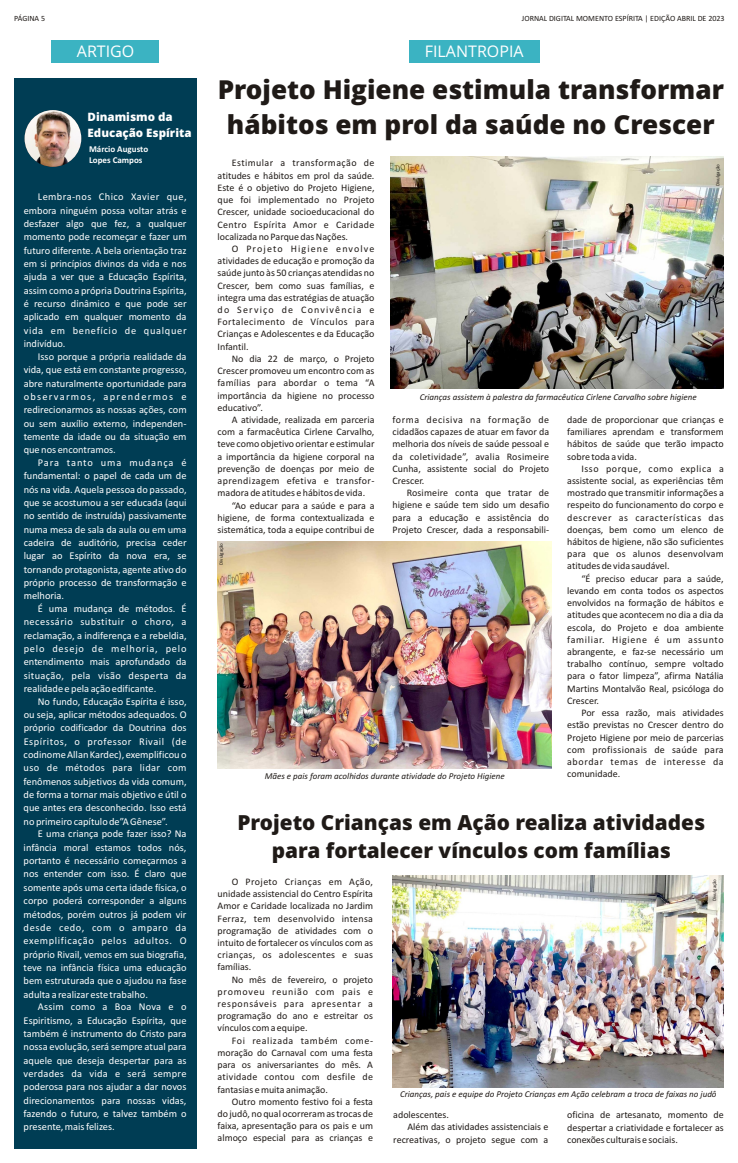
<style>
.page{position:relative;width:738px;height:1163px;background:#fff}
.page>*{position:absolute;margin:0;border:0;box-sizing:border-box;transform-origin:0 0}
.t1{font:800 26.1px/35.6px "Open Sans";color:#1f1a17;text-align:center}
.t2{font:800 20.8px/28.3px "Open Sans";color:#1f1a17;text-align:center}
.t3{font:16px "Open Sans";color:#fff}
.t4{font:800 11.5px/15.7px "Open Sans";color:#fff}
.t5{font:10.4px/13.3px "Calibri";color:#fff;text-align:justify}
.t6{font:10px/12.2px "Calibri";color:#1f1a17;text-align:justify}
.t7{font:10px "Calibri";letter-spacing:.04em;color:#1f1a17}
.t8{font:italic 9px "Calibri";color:#1f1a17}
.t9{font:700 9px/11px "Calibri";color:#fff}
.t10{font:8px "Calibri";color:#1f1a17}
.t11{font:5px "Calibri";color:#1f1a17}
</style>
<div class="page">
<div style="left:14px;top:78px;width:182px;height:1070px;background:#003d54"></div>
<div style="left:408px;top:40px;width:131px;height:22px;background:#3bb3c2"></div>
<div style="left:52px;top:40px;width:107px;height:22px;background:#3bb3c2"></div>
<img style="left:25px;top:110px;width:56px;height:57px;border-radius:50%">
<img style="left:390px;top:157px;width:333px;height:231px">
<img style="left:392px;top:875px;width:331px;height:212px">
<img style="left:217px;top:541px;width:334px;height:227px">
<p class="t10" style="left:14px;top:15px;width:32px">PÁGINA 5</p>
<p class="t10" style="left:521px;top:15px;width:204px">JORNAL DIGITAL MOMENTO ESPÍRITA | EDIÇÃO ABRIL DE 2023</p>
<h3 class="t3" style="left:77px;top:45px;width:59px">ARTIGO</h3>
<h3 class="t3" style="left:424px;top:45px;width:100px">FILANTROPIA</h3>
<p class="t4" style="left:88px;top:110px;width:105px">Dinamismo da<br>Educação Espírita</p>
<p class="t9" style="left:89px;top:145px;width:61px">Márcio Augusto<br>Lopes Campos</p>
<p class="t5" style="left:24px;top:191px;width:164px;text-indent:14px">Lembra-nos Chico Xavier que, embora ninguém possa voltar atrás e desfazer algo que fez, a qualquer momento pode recomeçar e fazer um futuro diferente. A bela orientação traz em si princípios divinos da vida e nos ajuda a ver que a Educação Espírita, assim como a própria Doutrina Espírita, é recurso dinâmico e que pode ser aplicado em qualquer momento da vida em benefício de qualquer indivíduo.</p>
<p class="t5" style="left:24px;top:350px;width:164px;text-indent:14px">Isso porque a própria realidade da vida, que está em constante progresso, abre naturalmente oportunidade para observarmos, aprendermos e redirecionarmos as nossas ações, com ou sem auxílio externo, independen&shy;temente da idade ou da situação em que nos encontramos.</p>
<p class="t5" style="left:24px;top:456px;width:164px;text-indent:14px">Para tanto uma mudança é fundamental: o papel de cada um de nós na vida. Aquela pessoa do passado, que se acostumou a ser educada (aqui no sentido de instruída) passivamente numa mesa de sala da aula ou em uma cadeira de auditório, precisa ceder lugar ao Espírito da nova era, se tornando protagonista, agente ativo do próprio processo de transformação e melhoria.</p>
<p class="t5" style="left:24px;top:602px;width:164px;text-indent:14px">É uma mudança de métodos. É necessário substituir o choro, a reclamação, a indiferença e a rebeldia, pelo desejo de melhoria, pelo entendimento mais aprofundado da situação, pela visão desperta da realidade e pela ação edificante.</p>
<p class="t5" style="left:24px;top:695px;width:164px;text-indent:14px">No fundo, Educação Espírita é isso, ou seja, aplicar métodos adequados. O próprio codificador da Doutrina dos Espíritos, o professor Rivail (de codinome Allan Kardec), exemplificou o uso de métodos para lidar com fenômenos subjetivos da vida comum, de forma a tornar mais objetivo e útil o que antes era desconhecido. Isso está no primeiro capítulo de”A Gênese”.</p>
<p class="t5" style="left:24px;top:828px;width:164px;text-indent:14px">E uma criança pode fazer isso? Na infância moral estamos todos nós, portanto é necessário começarmos a nos entender com isso. É claro que somente após uma certa idade física, o corpo poderá corresponder a alguns métodos, porém outros já podem vir desde cedo, com o amparo da exemplificação pelos adultos. O próprio Rivail, vemos em sua biografia, teve na infância física uma educação bem estruturada que o ajudou na fase adulta a realizar este trabalho.</p>
<p class="t5" style="left:24px;top:1000px;width:164px;text-indent:14px">Assim como a Boa Nova e o Espiritismo, a Educação Espírita, que também é instrumento do Cristo para nossa evolução, será sempre atual para aquele que deseja despertar para as verdades da vida e será sempre poderosa para nos ajudar a dar novos direcionamentos para nossas vidas, fazendo o futuro, e talvez também o presente, mais felizes.</p>
<h1 class="t1" style="left:217px;top:74px;width:507px">Projeto Higiene estimula transformar hábitos em prol da saúde no Crescer</h1>
<p class="t6" style="left:217px;top:158px;width:158px;text-indent:14px">Estimular a transformação de atitudes e hábitos em prol da saúde.<br>Este é o objetivo do Projeto Higiene, que foi implementado no Projeto Crescer, unidade socioeducacional do Centro Espírita Amor e Caridade localizada no Parque das Nações.</p>
<p class="t6" style="left:217px;top:243px;width:158px;text-indent:14px">O Projeto Higiene envolve atividades de educação e promoção da saúde junto às 50 crianças atendidas no Crescer, bem como suas famílias, e integra uma das estratégias de atuação do Serviço de Convivência e Fortalecimento de Vínculos para Crianças e Adolescentes e da Educação Infantil.</p>
<p class="t6" style="left:217px;top:353px;width:158px;text-indent:14px">No dia 22 de março, o Projeto Crescer promoveu um encontro com as famílias para abordar o tema “A importância da higiene no processo educativo”.</p>
<p class="t6" style="left:231px;top:414px;width:144px">A atividade, realizada em parceria</p>
<p class="t6" style="left:217px;top:426px;width:158px">com a farmacêutica Cirlene Carvalho,</p>
<p class="t6" style="left:217px;top:439px;width:158px">teve como objetivo orientar e estimular</p>
<p class="t6" style="left:217px;top:451px;width:158px">a importância da higiene corporal na</p>
<p class="t6" style="left:217px;top:463px;width:158px">prevenção de doenças por meio de</p>
<p class="t7" style="left:217px;top:476px;width:158px">aprendizagem efetiva e transfor-</p>
<p class="t6" style="left:217px;top:487px;width:149px">madora de atitudes e hábitos de vida.</p>
<p class="t6" style="left:231px;top:500px;width:144px">“Ao educar para a saúde e para a</p>
<p class="t6" style="left:217px;top:512px;width:158px">higiene, de forma contextualizada e</p>
<p class="t6" style="left:217px;top:524px;width:158px">sistemática, toda a equipe contribui de</p>
<p class="t11" style="left:715px;top:186px;width:24px;rotate:-90deg">Divulgação</p>
<p class="t8" style="left:419px;top:393px;width:278px">Crianças assistem à palestra da farmacêutica Cirlene Carvalho sobre higiene</p>
<p class="t6" style="left:392px;top:414px;width:158px">forma decisiva na formação de cidadãos capazes de atuar em favor da melhoria dos níveis de saúde pessoal e da coletividade”, avalia Rosimeire Cunha, assistente social do Projeto Crescer.</p>
<p class="t6" style="left:392px;top:487px;width:158px;text-indent:14px">Rosimeire conta que tratar de higiene e saúde tem sido um desafio para a educação e assistência do Projeto Crescer, dada a responsabili-</p>
<p class="t6" style="left:566px;top:414px;width:158px">dade de proporcionar que crianças e familiares aprendam e transformem hábitos de saúde que terão impacto sobre toda a vida.</p>
<p class="t6" style="left:566px;top:463px;width:158px;text-indent:14px">Isso porque, como explica a assistente social, as experiências têm mostrado que transmitir informações a respeito do funcionamento do corpo e descrever as características das doenças, bem como um elenco de hábitos de higiene, não são suficientes para que os alunos desenvolvam atitudes de vida saudável.</p>
<p class="t6" style="left:566px;top:573px;width:158px;text-indent:14px">“É preciso educar para a saúde, levando em conta todos os aspectos envolvidos na formação de hábitos e atitudes que acontecem no dia a dia da escola, do Projeto e doa ambiente familiar. Higiene é um assunto abrangente, e faz-se necessário um trabalho contínuo, sempre voltado para o fator limpeza”, afirma Natália Martins Montalvão Real, psicóloga do Crescer.</p>
<p class="t6" style="left:566px;top:707px;width:158px;text-indent:14px">Por essa razão, mais atividades estão previstas no Crescer dentro do Projeto Higiene por meio de parcerias com profissionais de saúde para abordar temas de interesse da comunidade.</p>
<p class="t11" style="left:219px;top:565px;width:24px;rotate:-90deg">Divulgação</p>
<p class="t8" style="left:264px;top:772px;width:241px">Mães e pais foram acolhidos durante atividade do Projeto Higiene</p>
<h2 class="t2" style="left:237px;top:810px;width:469px">Projeto Crianças em Ação realiza atividades para fortalecer vínculos com famílias</h2>
<p class="t6" style="left:217px;top:876px;width:157px;text-indent:14px">O Projeto Crianças em Ação, unidade assistencial do Centro Espírita Amor e Caridade localizada no Jardim Ferraz, tem desenvolvido intensa programação de atividades com o intuito de fortalecer os vínculos com as crianças, os adolescentes e suas famílias.</p>
<p class="t6" style="left:217px;top:973px;width:157px;text-indent:14px">No mês de fevereiro, o projeto promoveu reunião com pais e responsáveis para apresentar a programação do ano e estreitar os vínculos com a equipe.</p>
<p class="t6" style="left:217px;top:1034px;width:157px;text-indent:14px">Foi realizada também come&shy;moração do Carnaval com uma festa para os aniversariantes do mês. A atividade contou com desfile de fantasias e muita animação.</p>
<p class="t6" style="left:217px;top:1095px;width:157px;text-indent:14px">Outro momento festivo foi a festa do judô, no qual ocorreram as trocas de faixa, apresentação para os pais e um almoço especial para as crianças e</p>
<p class="t11" style="left:711px;top:900px;width:24px;rotate:-90deg">Divulgação</p>
<p class="t8" style="left:399px;top:1089px;width:318px">Crianças, pais e equipe do Projeto Crianças em Ação celebram a troca de faixas no judô</p>
<p class="t6" style="left:393px;top:1109px;width:57px">adolescentes.</p>
<p class="t6" style="left:407px;top:1121px;width:142px">Além das atividades assistenciais e</p>
<p class="t6" style="left:393px;top:1133px;width:156px">recreativas, o projeto segue com a</p>
<p class="t6" style="left:566px;top:1109px;width:158px">oficina de artesanato, momento de despertar a criatividade e fortalecer as conexões culturais e sociais.</p>
</div>
